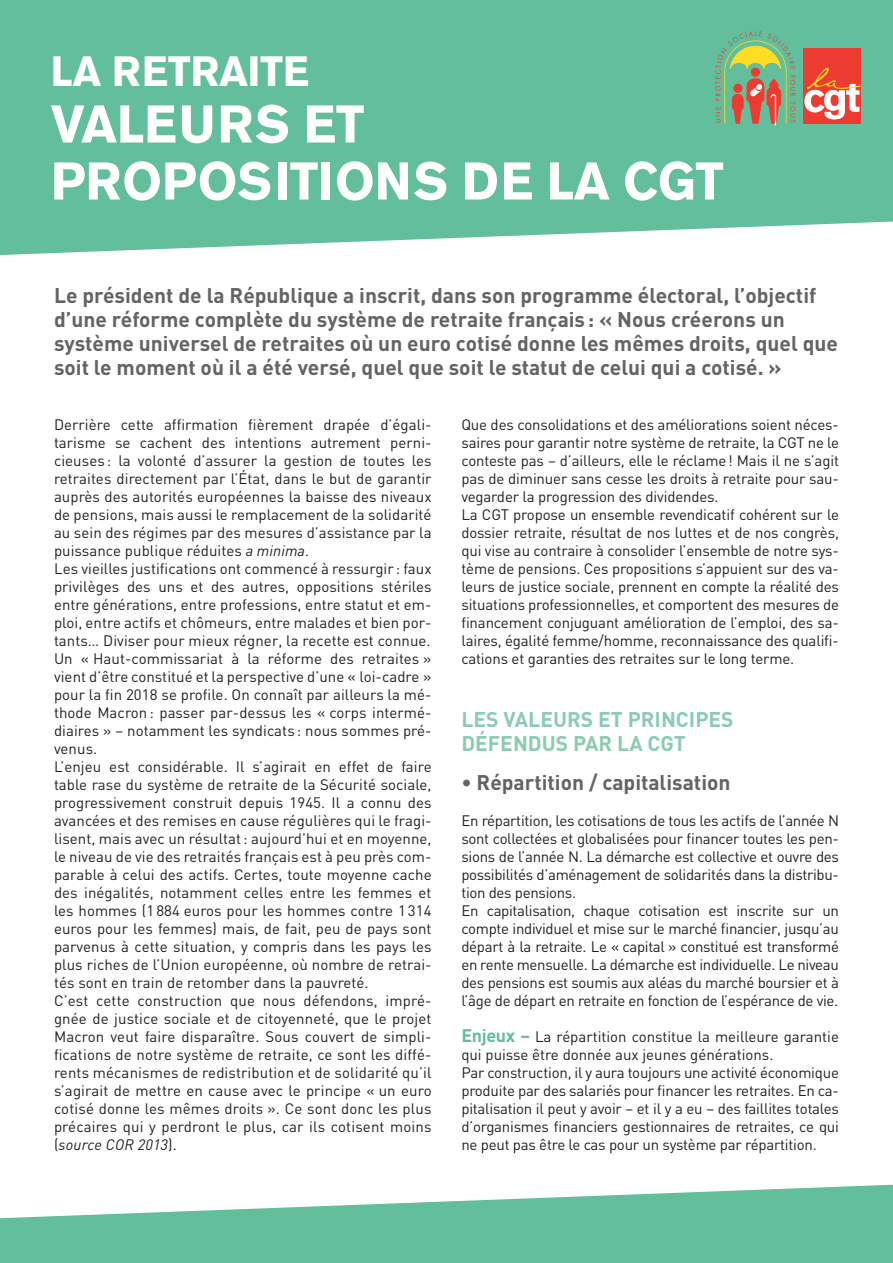
<style>
.page{position:relative;width:893px;height:1263px;background:#fff}
.page>*{position:absolute;margin:0;border:0;box-sizing:border-box;transform-origin:0 0}
.Titre_général_vert{font:700 52.5px/57px "Akzidenz Grotesk BE";color:#fff;scale:.96 1}
.Titre_général_vert-2{font:700 42px "Akzidenz Grotesk BE";color:#fff;scale:.96 1}
.Problème{font:700 21px/24px "DIN";color:#636366}
.Style_de_paragraphe{font:700 21px/24px "DIN";color:#8ccbb1}
.Texte{font:700 21px "DIN";color:#636366}
.Texte-2{font:15px/18px "DIN";letter-spacing:-.005em;color:#231f20;text-align:justify}
.s1{font-style:italic}
.s2{font-weight:700;font-size:18px;color:#63be9b}
</style>
<div class="page">
<svg style="left:0;top:0;width:893px;height:255px;background:#6dc2a1"></svg>
<svg style="left:0;top:1185px;width:893px;height:78px;fill:#63be9b"></svg>
<svg style="left:715px;top:31px;width:80px;height:94px;background:#92a779"></svg>
<div style="left:803px;top:48px;width:57px;height:76px;background:#ee3b32"></div>
<svg style="left:804px;top:68px;width:56px;height:51px"></svg>
<p class="Titre_général_vert-2" style="left:51px;top:47px;width:270px">LA RETRAITE</p>
<p class="Titre_général_vert" style="left:51px;top:96px;width:702px">VALEURS ET<br>PROPOSITIONS DE LA CGT</p>
<p class="Problème" style="left:54px;top:283px;width:785px">Le président de la République a inscrit, dans son programme électoral, l’objectif d’une réforme complète du système de retraite français: « Nous créerons un système universel de retraites où un euro cotisé donne les mêmes droits, quel que soit le moment où il a été versé, quel que soit le statut de celui qui a cotisé. »</p>
<p class="Texte-2" style="left:54px;top:415px;width:379px">Derrière cette affirmation fièrement drapée d’égali&shy;tarisme se cachent des intentions autrement perni&shy;cieuses : la volonté d’assurer la gestion de toutes les retraites directement par l’État, dans le but de garantir auprès des autorités européennes la baisse des niveaux de pensions, mais aussi le remplacement de la solidarité au sein des régimes par des mesures d’assistance par la puissance publique réduites <span class="s1">a minima</span>.</p>
<p class="Texte-2" style="left:54px;top:559px;width:379px">Les vieilles justifications ont commencé à ressurgir : faux privilèges des uns et des autres, oppositions stériles entre générations, entre professions, entre statut et em&shy;ploi, entre actifs et chômeurs, entre malades et bien por&shy;tants… Diviser pour mieux régner, la recette est connue.</p>
<p class="Texte-2" style="left:54px;top:649px;width:379px">Un « Haut-commissariat à la réforme des retraites » vient d’être constitué et la perspective d’une « loi-cadre » pour la fin 2018 se profile. On connaît par ailleurs la mé&shy;thode Macron: passer par-dessus les « corps intermé&shy;diaires » – notamment les syndicats : nous sommes pré&shy;venus.</p>
<p class="Texte-2" style="left:54px;top:757px;width:379px">L’enjeu est considérable. Il s’agirait en effet de faire table rase du système de retraite de la Sécurité sociale, progressivement construit depuis 1945. Il a connu des avancées et des remises en cause régulières qui le fragi&shy;lisent, mais avec un résultat: aujourd’hui et en moyenne, le niveau de vie des retraités français est à peu près com&shy;parable à celui des actifs. Certes, toute moyenne cache des inégalités, notamment celles entre les femmes et les hommes (1 884 euros pour les hommes contre 1 314 euros pour les femmes) mais, de fait, peu de pays sont parvenus à cette situation, y compris dans les pays les plus riches de l’Union européenne, où nombre de retrai&shy;tés sont en train de retomber dans la pauvreté.</p>
<p class="Texte-2" style="left:54px;top:991px;width:379px">C’est cette construction que nous défendons, impré&shy;gnée de justice sociale et de citoyenneté, que le projet Macron veut faire disparaître. Sous couvert de simpli&shy;fications de notre système de retraite, ce sont les diffé&shy;rents mécanismes de redistribution et de solidarité qu’il s’agirait de mettre en cause avec le principe « un euro cotisé donne les mêmes droits ». Ce sont donc les plus précaires qui y perdront le plus, car ils cotisent moins (<span class="s1">source COR 2013</span>).</p>
<p class="Texte-2" style="left:461px;top:415px;width:379px">Que des consolidations et des améliorations soient néces&shy;saires pour garantir notre système de retraite, la CGT ne le conteste pas – d’ailleurs, elle le réclame! Mais il ne s’agit pas de diminuer sans cesse les droits à retraite pour sau&shy;vegarder la progression des dividendes.</p>
<p class="Texte-2" style="left:461px;top:505px;width:379px">La CGT propose un ensemble revendicatif cohérent sur le dossier retraite, résultat de nos luttes et de nos congrès, qui vise au contraire à consolider l’ensemble de notre sys&shy;tème de pensions. Ces propositions s’appuient sur des va&shy;leurs de justice sociale, prennent en compte la réalité des situations professionnelles, et comportent des mesures de financement conjuguant amélioration de l’emploi, des sa&shy;laires, égalité femme/homme, reconnaissance des qualifi&shy;cations et garanties des retraites sur le long terme.</p>
<p class="Style_de_paragraphe" style="left:461px;top:707px;width:274px">LES VALEURS ET PRINCIPES<br>DÉFENDUS PAR LA CGT</p>
<p class="Texte" style="left:461px;top:768px;width:271px">• Répartition / capitalisation</p>
<p class="Texte-2" style="left:461px;top:811px;width:379px">En répartition, les cotisations de tous les actifs de l’année N sont collectées et globalisées pour financer toutes les pen&shy;sions de l’année N. La démarche est collective et ouvre des possibilités d’aménagement de solidarités dans la distribu&shy;tion des pensions.</p>
<p class="Texte-2" style="left:461px;top:901px;width:379px">En capitalisation, chaque cotisation est inscrite sur un compte individuel et mise sur le marché financier, jusqu’au départ à la retraite. Le « capital » constitué est transformé en rente mensuelle. La démarche est individuelle. Le niveau des pensions est soumis aux aléas du marché boursier et à l’âge de départ en retraite en fonction de l’espérance de vie.</p>
<p class="Texte-2" style="left:461px;top:1027px;width:379px"><span class="s2">Enjeux –</span> La répartition constitue la meilleure garantie qui puisse être donnée aux jeunes générations.</p>
<p class="Texte-2" style="left:461px;top:1063px;width:379px">Par construction, il y aura toujours une activité économique produite par des salariés pour financer les retraites. En ca&shy;pitalisation il peut y avoir – et il y a eu – des faillites totales d’organismes financiers gestionnaires de retraites, ce qui ne peut pas être le cas pour un système par répartition.</p>
</div>
